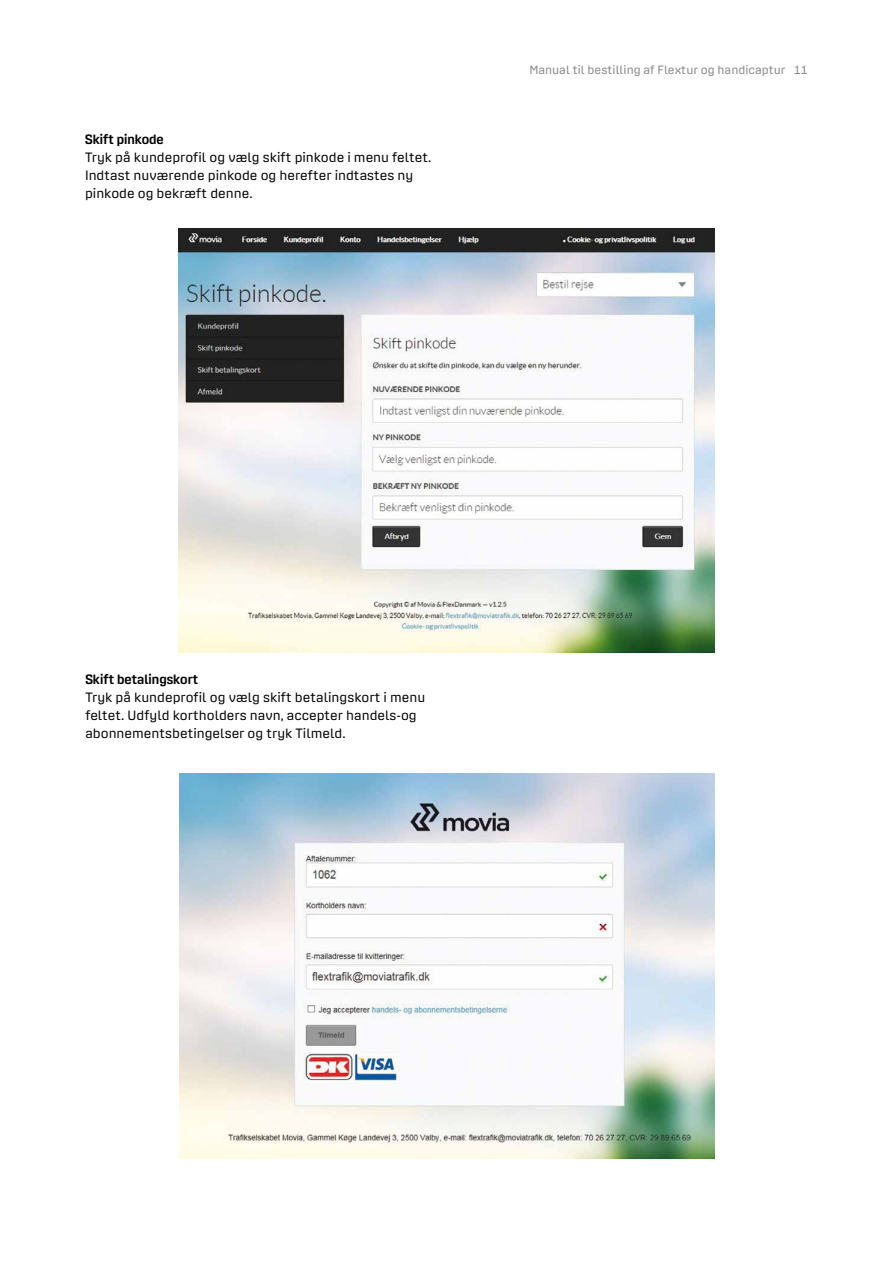
<style>
.page{position:relative;width:893px;height:1263px;background:#fff}
.page>*{position:absolute;margin:0;border:0;box-sizing:border-box;transform-origin:0 0}
.t1{font:13.5px/18px "At B Print";color:#000}
.t2{font:500 13.5px "At B Print";color:#000}
.t3{font:12px "At B Print";color:#87888a}
</style>
<div class="page">
<img style="left:179px;top:774px;width:536px;height:385px">
<img style="left:179px;top:229px;width:535px;height:423px">
<p class="t2" style="left:85px;top:132px;width:80px">Skift pinkode</p>
<p class="t1" style="left:85px;top:148px;width:348px">Tryk på kundeprofil og vælg skift pinkode i menu feltet.<br>Indtast nuværende pinkode og herefter indtastes ny pinkode og bekræft denne.</p>
<p class="t3" style="left:529px;top:63px;width:280px">Manual til bestilling af Flextur og handicaptur 11</p>
<p class="t2" style="left:85px;top:672px;width:115px">Skift betalingskort</p>
<p class="t1" style="left:85px;top:688px;width:342px">Tryk på kundeprofil og vælg skift betalingskort i menu feltet. Udfyld kortholders navn, accepter handels-og abonnementsbetingelser og tryk Tilmeld.</p>
</div>
